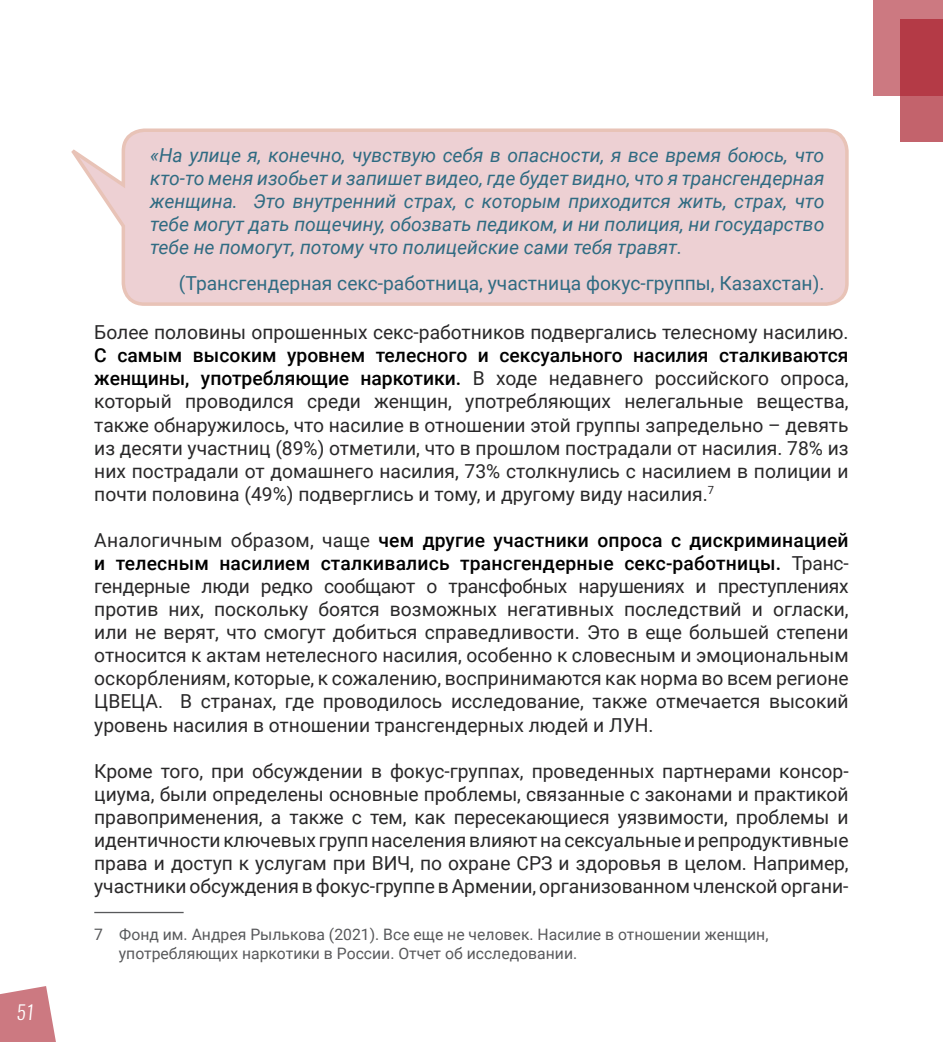
<style>
.page{position:relative;width:943px;height:1042px;background:#fff}
.page>*{position:absolute;margin:0;border:0;box-sizing:border-box;transform-origin:0 0}
.t1{font:19.25px/23.1px "Roboto";color:#292829;text-align:justify}
.t2{font:italic 19.25px/23.1px "Roboto";color:#2f6b82;text-align:justify}
.t3{font:19.25px "Roboto";color:#2f6b82}
.t4{font:italic 300 19.25px "Oswald";color:#fff}
.t5{font:15.75px/18.9px "Roboto";color:#58595b}
.s1{font-weight:500;color:#000}
</style>
<div class="page">
<div style="left:899px;top:20px;width:44px;height:122px;background:#c3636c"></div>
<svg style="left:873px;top:0;width:70px;height:96px;background:#c05963"></svg>
<svg style="left:0;top:986px;width:56px;height:56px;background:#d38c93"></svg>
<svg style="left:71px;top:128px;width:778px;height:178px;background:#edd2d4"></svg>
<hr style="left:94px;top:912px;width:90px;height:1px;background:#58595b">
<p class="t4" style="left:16px;top:999px;width:19px">51</p>
<p class="t2" style="left:150px;top:143px;width:675px">«На улице я, конечно, чувствую себя в опасности, я все время боюсь, что кто-то меня изобьет и запишет видео, где будет видно, что я трансгендерная женщина. Это внутренний страх, с которым приходится жить, страх, что тебе могут дать пощечину, обозвать педиком, и ни полиция, ни государство тебе не помогут, потому что полицейские сами тебя травят.</p>
<p class="t3" style="left:179px;top:269px;width:647px">(Трансгендерная секс-работница, участница фокус-группы, Казахстан).</p>
<p class="t1" style="left:94px;top:320px;width:756px">Более половины опрошенных секс-работников подвергались телесному насилию.</p>
<p class="t1" style="left:94px;top:343px;width:756px"><span class="s1">С самым высоким уровнем телесного и сексуального насилия сталкиваются женщины, употребляющие наркотики.</span> В ходе недавнего российского опроса, который проводился среди женщин, употребляющих нелегальные вещества, также обнаружилось, что насилие в отношении этой группы запредельно – девять из десяти участниц (89%) отметили, что в прошлом пострадали от насилия. 78% из них пострадали от домашнего насилия, 73% столкнулись с насилием в полиции и почти половина (49%) подверглись и тому, и другому виду насилия.<sup>7</sup></p>
<p class="t1" style="left:94px;top:528px;width:756px">Аналогичным образом, чаще <span class="s1">чем другие участники опроса с дискриминацией и телесным насилием сталкивались трансгендерные секс-работницы.</span> Транс&shy;гендерные люди редко сообщают о трансфобных нарушениях и преступлениях против них, поскольку боятся возможных негативных последствий и огласки, или не верят, что смогут добиться справедливости. Это в еще большей степени относится к актам нетелесного насилия, особенно к словесным и эмоциональным оскорблениям, которые, к сожалению, воспринимаются как норма во всем регионе ЦВЕЦА. В странах, где проводилось исследование, также отмечается высокий уровень насилия в отношении трансгендерных людей и ЛУН.</p>
<p class="t1" style="left:94px;top:759px;width:756px">Кроме того, при обсуждении в фокус-группах, проведенных партнерами консор&shy;циума, были определены основные проблемы, связанные с законами и практикой правоприменения, а также с тем, как пересекающиеся уязвимости, проблемы и идентичности ключевых групп населения влияют на сексуальные и репродуктивные права и доступ к услугам при ВИЧ, по охране СРЗ и здоровья в целом. Например, участники обсуждения в фокус-группе в Армении, организованном членской органи-</p>
<p class="t5" style="left:119px;top:924px;width:651px;text-indent:-25px">7 Фонд им. Андрея Рылькова (2021). Все еще не человек. Насилие в отношении женщин, употребляющих наркотики в России. Отчет об исследовании.</p>
</div>
